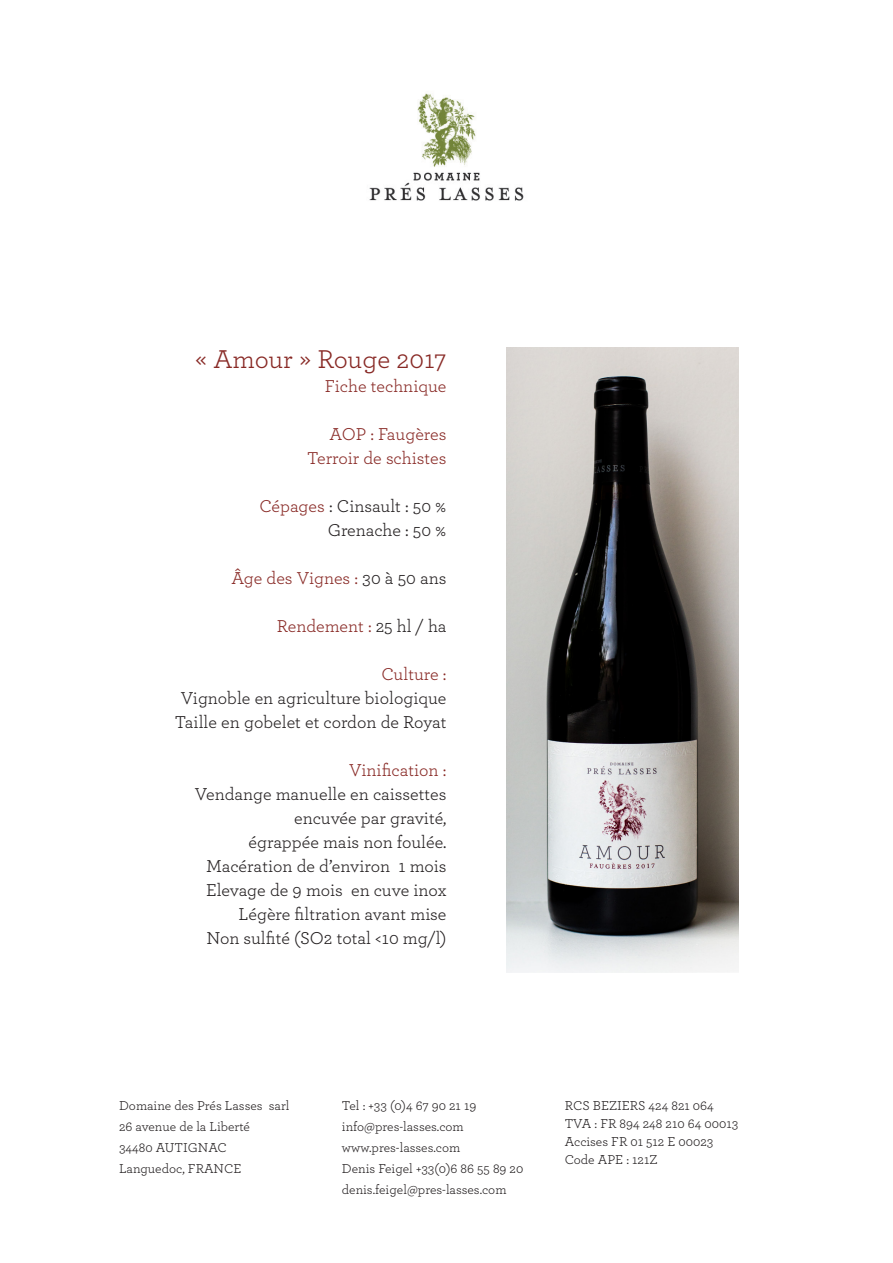
<style>
.page{position:relative;width:893px;height:1263px;background:#fff}
.page>*{position:absolute;margin:0;border:0;box-sizing:border-box;transform-origin:0 0}
.t1{font:27px "Archer";color:#882925}
.t2{font:18px "Archer";color:#231f20}
.t3{font:18px "Archer";color:#882925}
.t4{font:13.5px "Archer";color:#231f20}
.s1{color:#882925}
.s2{color:#231f20}
</style>
<div class="page">
<img style="left:369px;top:93px;width:155px;height:108px">
<img style="left:507px;top:348px;width:231px;height:624px">
<p class="t1" style="left:195px;top:341px;width:253px">« Amour » Rouge 2017</p>
<p class="t3" style="left:325px;top:374px;width:123px">Fiche technique</p>
<p class="t3" style="left:330px;top:422px;width:118px">AOP : Faugères</p>
<p class="t3" style="left:307px;top:446px;width:141px">Terroir de schistes</p>
<p class="t2" style="left:260px;top:494px;width:188px"><span class="s1">Cépages</span> : Cinsault : 50 %</p>
<p class="t2" style="left:328px;top:518px;width:120px">Grenache : 50 %</p>
<p class="t3" style="left:231px;top:566px;width:216px">Âge des Vignes : <span class="s2">30 à 50 ans</span></p>
<p class="t3" style="left:277px;top:614px;width:171px">Rendement : <span class="s2">25 hl / ha</span></p>
<p class="t3" style="left:381px;top:662px;width:66px">Culture :</p>
<p class="t2" style="left:181px;top:686px;width:267px">Vignoble en agriculture biologique</p>
<p class="t2" style="left:175px;top:710px;width:273px">Taille en gobelet et cordon de Royat</p>
<p class="t3" style="left:349px;top:758px;width:99px">Vinification :</p>
<p class="t2" style="left:195px;top:782px;width:253px">Vendange manuelle en caissettes</p>
<p class="t2" style="left:294px;top:806px;width:154px">encuvée par gravité,</p>
<p class="t2" style="left:248px;top:830px;width:200px">égrappée mais non foulée.</p>
<p class="t2" style="left:206px;top:854px;width:242px">Macération de d’environ 1 mois</p>
<p class="t2" style="left:206px;top:878px;width:242px">Elevage de 9 mois en cuve inox</p>
<p class="t2" style="left:239px;top:902px;width:209px">Légère filtration avant mise</p>
<p class="t2" style="left:206px;top:926px;width:242px">Non sulfité (SO2 total &lt;10 mg/l)</p>
<p class="t4" style="left:119px;top:1096px;width:172px">Domaine des Prés Lasses sarl</p>
<p class="t4" style="left:119px;top:1117px;width:133px">26 avenue de la Liberté</p>
<p class="t4" style="left:119px;top:1138px;width:109px">34480 AUTIGNAC</p>
<p class="t4" style="left:119px;top:1159px;width:124px">Languedoc, FRANCE</p>
<p class="t4" style="left:342px;top:1096px;width:136px">Tel : +33 (0)4 67 90 21 19</p>
<p class="t4" style="left:342px;top:1117px;width:123px">info@pres-lasses.com</p>
<p class="t4" style="left:342px;top:1138px;width:120px">www.pres-lasses.com</p>
<p class="t4" style="left:342px;top:1159px;width:183px">Denis Feigel +33(0)6 86 55 89 20</p>
<p class="t4" style="left:342px;top:1180px;width:166px">denis.feigel@pres-lasses.com</p>
<p class="t4" style="left:565px;top:1096px;width:151px">RCS BEZIERS 424 821 064</p>
<p class="t4" style="left:565px;top:1114px;width:175px">TVA : FR 894 248 210 64 00013</p>
<p class="t4" style="left:565px;top:1132px;width:150px">Accises FR 01 512 E 00023</p>
<p class="t4" style="left:565px;top:1150px;width:94px">Code APE : 121Z</p>
</div>
